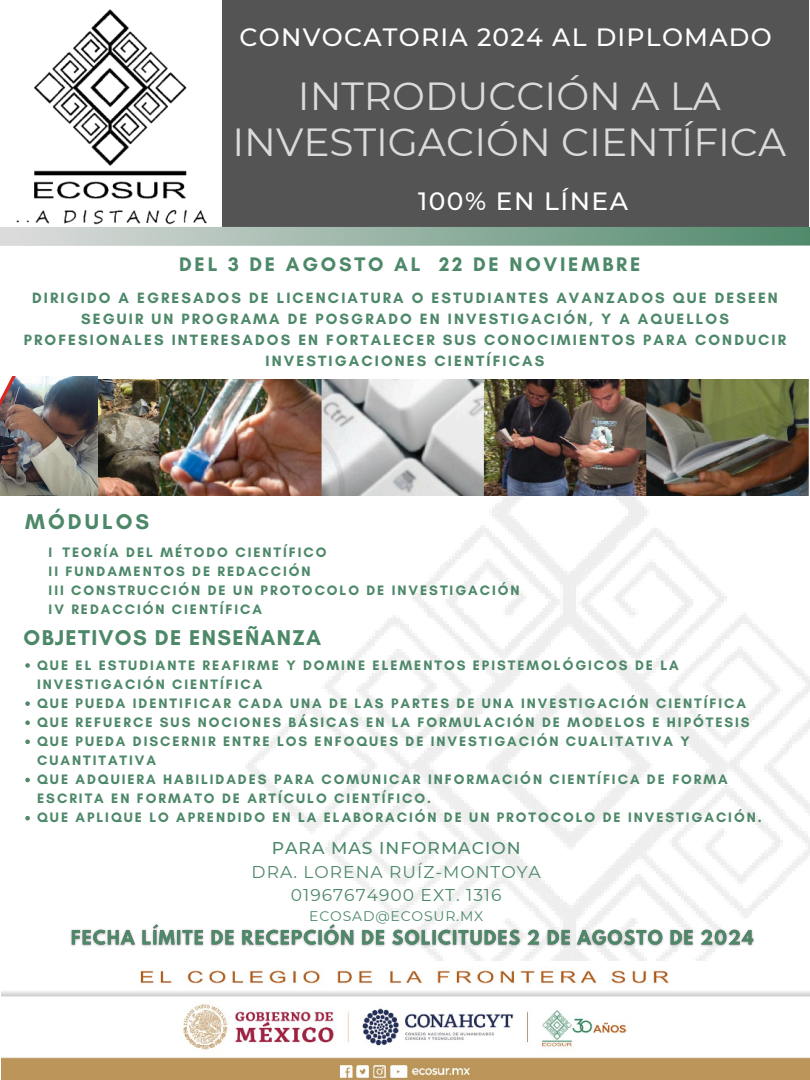
<style>
.page{position:relative;width:810px;height:1080px;background:#fff}
.page>*{position:absolute;margin:0;border:0;box-sizing:border-box;transform-origin:0 0}
.t1{font:39.12px/45.5px "Montserrat";color:#dbdbdb;text-align:center}
.t2{font:500 25px "Montserrat";letter-spacing:.05em;color:#fff}
.t3{font:700 21.81px "Glacial Indifference";letter-spacing:.06em;color:#4d8869}
.t4{font:700 21.81px "Glacial Indifference";letter-spacing:.14em;color:#4d8869}
.t5{font:700 20px "Glacial Indifference";letter-spacing:.14em;color:#4d8869}
.t6{font:17.06px/23.4px "Montserrat";letter-spacing:.06em;color:#4d8869;text-align:center}
.t7{font:700 15.19px/21.1px "Glacial Indifference";letter-spacing:.14em;color:#4d8869;text-align:center}
.t8{font:700 13.94px/19.1px "Glacial Indifference";letter-spacing:.14em;color:#4d8869}
.t9{font:13.94px "Montserrat";letter-spacing:.06em;color:#4d8869}
.s1{font-weight:500}
</style>
<div class="page">
<div style="left:1px;top:0;width:808px;height:237px;background:#545454"></div>
<img style="left:98px;top:380px;width:711px;height:116px">
<img style="left:113px;top:426px;width:697px;height:535px">
<div style="left:0;top:0;width:222px;height:242px;background:#fff"></div>
<img style="left:16px;top:9px;width:191px;height:216px">
<img style="left:0;top:376px;width:98px;height:120px">
<svg style="left:0;top:227px;width:810px;height:19px;background:#98b4a5"></svg>
<img style="left:1px;top:967px;width:809px;height:113px">
<img style="left:70px;top:921px;width:688px;height:30px">
<svg style="left:25px;top:663px;width:5px;height:5px"></svg>
<svg style="left:25px;top:701px;width:5px;height:5px"></svg>
<svg style="left:25px;top:720px;width:5px;height:5px"></svg>
<svg style="left:25px;top:740px;width:5px;height:4px"></svg>
<svg style="left:25px;top:778px;width:5px;height:4px"></svg>
<svg style="left:25px;top:816px;width:5px;height:4px"></svg>
<h2 class="t2" style="left:240px;top:22px;width:534px">CONVOCATORIA 2024 AL DIPLOMADO</h2>
<p class="t1" style="left:232px;top:73px;width:555px">INTRODUCCIÓN A LA<br>INVESTIGACIÓN CIENTÍFICA</p>
<p class="t2" style="left:418px;top:186px;width:212px">100% EN LÍNEA</p>
<h6 class="t5" style="left:179px;top:252px;width:463px">DEL 3 DE AGOSTO AL 22 DE NOVIEMBRE</h6>
<p class="t7" style="left:24px;top:287px;width:764px">DIRIGIDO A EGRESADOS DE LICENCIATURA O ESTUDIANTES AVANZADOS QUE DESEEN SEGUIR UN PROGRAMA DE POSGRADO EN INVESTIGACIÓN, Y A AQUELLOS PROFESIONALES INTERESADOS EN FORTALECER SUS CONOCIMIENTOS PARA CONDUCIR INVESTIGACIONES CIENTÍFICAS</p>
<h3 class="t4" style="left:25px;top:508px;width:126px">MÓDULOS</h3>
<h3 class="t8" style="left:49px;top:543px;width:472px">I TEORÍA DEL MÉTODO CIENTÍFICO<br>II FUNDAMENTOS DE REDACCIÓN<br>III CONSTRUCCIÓN DE UN PROTOCOLO DE INVESTIGACIÓN IV REDACCIÓN CIENTÍFICA</h3>
<p class="t3" style="left:24px;top:624px;width:299px">OBJETIVOS DE ENSEÑANZA</p>
<h6 class="t8" style="left:37px;top:655px;width:643px">QUE EL ESTUDIANTE REAFIRME Y DOMINE ELEMENTOS EPISTEMOLÓGICOS DE LA<br>INVESTIGACIÓN CIENTÍFICA</h6>
<h3 class="t8" style="left:37px;top:693px;width:711px">QUE PUEDA IDENTIFICAR CADA UNA DE LAS PARTES DE UNA INVESTIGACIÓN CIENTÍFICA</h3>
<p class="t8" style="left:37px;top:712px;width:714px">QUE REFUERCE SUS NOCIONES BÁSICAS EN LA FORMULACIÓN DE MODELOS E HIPÓTESIS</p>
<p class="t8" style="left:37px;top:732px;width:654px">QUE PUEDA DISCERNIR ENTRE LOS ENFOQUES DE INVESTIGACIÓN CUALITATIVA Y<br>CUANTITATIVA</p>
<p class="t8" style="left:37px;top:770px;width:692px">QUE ADQUIERA HABILIDADES PARA COMUNICAR INFORMACIÓN CIENTÍFICA DE FORMA<br>ESCRITA EN FORMATO DE ARTÍCULO CIENTÍFICO.</p>
<p class="t8" style="left:37px;top:808px;width:726px">QUE APLIQUE LO APRENDIDO EN LA ELABORACIÓN DE UN PROTOCOLO DE INVESTIGACIÓN.</p>
<p class="t6" style="left:252px;top:836px;width:291px"><span class="s1">PARA MAS INFORMACION<br></span>DRA. LORENA RUÍZ-MONTOYA<br>01967674900 EXT. 1316</p>
<p class="t9" style="left:309px;top:908px;width:176px">ECOSAD@ECOSUR.MX</p>
</div>
